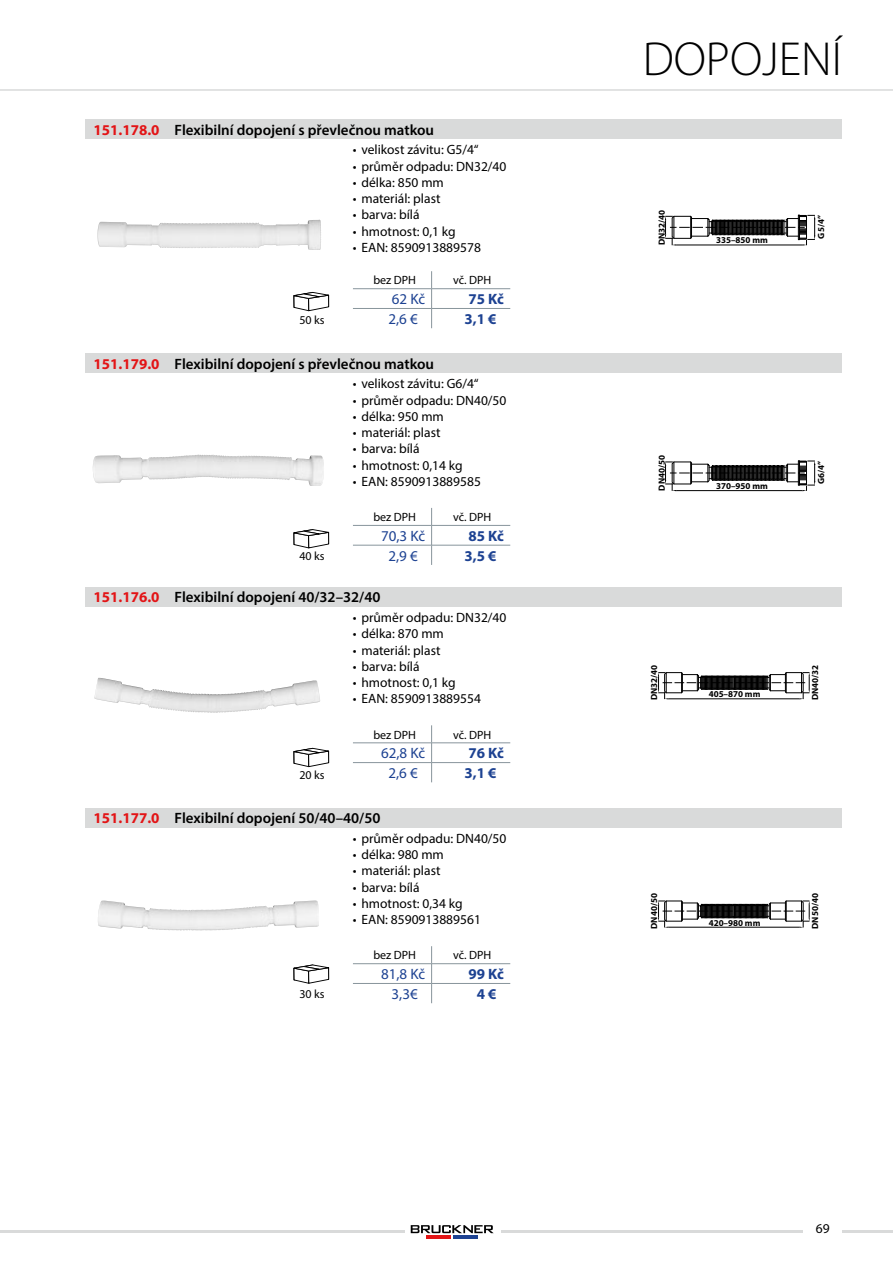
<style>
.page{position:relative;width:893px;height:1263px;background:#fff}
.page>*{position:absolute;margin:0;border:0;box-sizing:border-box;transform-origin:0 0}
.t1{font:300 48px "Myriad Pro";color:#000}
.název_výrobku{font:600 15px "Myriad Pro";color:#000}
.kód____cena_Kč____ce{font:15px "Myriad Pro";color:#1d4292}
.kód____cena_Kč____ce-2{font:700 15px "Myriad Pro";letter-spacing:-.01em;color:#1d4292}
.popis_výrobku{font:13.5px "Myriad Pro";color:#000}
.kód____cena_Kč____ce-3{font:12px "Myriad Pro";color:#000}
.t2{font:700 9px "Myriad Pro";color:#000}
.s1{font-weight:700;color:#e31416}
</style>
<div class="page">
<hr style="left:477px;top:1231px;width:416px;height:2px;background:#d9dada">
<div style="left:804px;top:1223px;width:38px;height:35px;background:#fff"></div>
<hr style="left:0;top:1231px;width:428px;height:2px;background:#d9dada">
<hr style="left:0;top:89px;width:893px;height:2px;background:#e1e2e2">
<div style="left:405px;top:1219px;width:95px;height:26px;background:#fff"></div>
<svg style="left:411px;top:1225px;width:83px;height:8px"></svg>
<hr style="left:426px;top:1235px;width:25px;height:3px;background:#e31416">
<hr style="left:453px;top:1235px;width:25px;height:3px;background:#1d4292">
<img style="left:227px;top:220px;width:93px;height:5px">
<svg style="left:665px;top:214px;width:150px;height:32px"></svg>
<hr style="left:353px;top:288px;width:79px;height:1px;background:#88959c">
<hr style="left:432px;top:288px;width:78px;height:1px;background:#88959c">
<hr style="left:353px;top:308px;width:79px;height:1px;background:#88959c">
<hr style="left:432px;top:308px;width:78px;height:1px;background:#88959c">
<svg style="left:431px;top:271px;width:1px;height:57px"></svg>
<div style="left:85px;top:119px;width:757px;height:20px;background:#d9dada"></div>
<svg style="left:293px;top:292px;width:37px;height:19px"></svg>
<img style="left:142px;top:455px;width:57px;height:5px">
<svg style="left:665px;top:460px;width:150px;height:31px"></svg>
<hr style="left:353px;top:525px;width:79px;height:1px;background:#88959c">
<hr style="left:432px;top:525px;width:78px;height:1px;background:#88959c">
<hr style="left:353px;top:545px;width:79px;height:1px;background:#88959c">
<hr style="left:432px;top:545px;width:78px;height:1px;background:#88959c">
<svg style="left:431px;top:508px;width:1px;height:57px"></svg>
<div style="left:85px;top:353px;width:757px;height:20px;background:#d9dada"></div>
<svg style="left:293px;top:529px;width:37px;height:19px"></svg>
<img style="left:94px;top:678px;width:85px;height:33px">
<svg style="left:658px;top:672px;width:152px;height:27px"></svg>
<hr style="left:353px;top:742px;width:79px;height:1px;background:#88959c">
<hr style="left:432px;top:742px;width:78px;height:1px;background:#88959c">
<hr style="left:353px;top:762px;width:79px;height:1px;background:#88959c">
<hr style="left:432px;top:762px;width:78px;height:1px;background:#88959c">
<svg style="left:431px;top:725px;width:1px;height:57px"></svg>
<div style="left:85px;top:587px;width:757px;height:20px;background:#d9dada"></div>
<svg style="left:293px;top:748px;width:37px;height:19px"></svg>
<img style="left:231px;top:901px;width:77px;height:8px">
<svg style="left:658px;top:900px;width:152px;height:28px"></svg>
<hr style="left:353px;top:963px;width:79px;height:1px;background:#88959c">
<hr style="left:432px;top:963px;width:78px;height:1px;background:#88959c">
<hr style="left:353px;top:983px;width:79px;height:1px;background:#88959c">
<hr style="left:432px;top:983px;width:78px;height:1px;background:#88959c">
<svg style="left:431px;top:946px;width:1px;height:57px"></svg>
<div style="left:85px;top:807px;width:757px;height:20px;background:#d9dada"></div>
<svg style="left:293px;top:964px;width:37px;height:20px"></svg>
<p class="název_výrobku" style="left:94px;top:120px;width:342px"><span class="s1">151.178.0</span> Flexibilní dopojení s převlečnou matkou</p>
<p class="kód____cena_Kč____ce-3" style="left:299px;top:313px;width:27px">50 ks</p>
<p class="popis_výrobku" style="left:353px;top:142px;width:127px">• velikost závitu: G5/4“</p>
<p class="popis_výrobku" style="left:353px;top:158px;width:155px">• průměr odpadu: DN32/40</p>
<p class="popis_výrobku" style="left:353px;top:174px;width:92px">• délka: 850 mm</p>
<p class="popis_výrobku" style="left:353px;top:190px;width:89px">• materiál: plast</p>
<p class="popis_výrobku" style="left:353px;top:206px;width:68px">• barva: bílá</p>
<p class="popis_výrobku" style="left:353px;top:223px;width:104px">• hmotnost: 0,1 kg</p>
<p class="popis_výrobku" style="left:353px;top:239px;width:129px">• EAN: 8590913889578</p>
<p class="kód____cena_Kč____ce-3" style="left:373px;top:273px;width:44px">bez DPH</p>
<p class="kód____cena_Kč____ce-3" style="left:453px;top:273px;width:40px">vč. DPH</p>
<p class="kód____cena_Kč____ce" style="left:392px;top:290px;width:35px">62 Kč</p>
<p class="kód____cena_Kč____ce-2" style="left:468px;top:289px;width:37px">75 Kč</p>
<p class="kód____cena_Kč____ce" style="left:388px;top:310px;width:31px">2,6 €</p>
<p class="kód____cena_Kč____ce-2" style="left:465px;top:309px;width:33px">3,1 €</p>
<p class="název_výrobku" style="left:94px;top:354px;width:342px"><span class="s1">151.179.0</span> Flexibilní dopojení s převlečnou matkou</p>
<p class="kód____cena_Kč____ce-3" style="left:299px;top:549px;width:27px">40 ks</p>
<p class="popis_výrobku" style="left:353px;top:376px;width:127px">• velikost závitu: G6/4“</p>
<p class="popis_výrobku" style="left:353px;top:392px;width:155px">• průměr odpadu: DN40/50</p>
<p class="popis_výrobku" style="left:353px;top:408px;width:92px">• délka: 950 mm</p>
<p class="popis_výrobku" style="left:353px;top:424px;width:89px">• materiál: plast</p>
<p class="popis_výrobku" style="left:353px;top:440px;width:68px">• barva: bílá</p>
<p class="popis_výrobku" style="left:353px;top:457px;width:111px">• hmotnost: 0,14 kg</p>
<p class="popis_výrobku" style="left:353px;top:473px;width:129px">• EAN: 8590913889585</p>
<p class="kód____cena_Kč____ce-3" style="left:373px;top:510px;width:44px">bez DPH</p>
<p class="kód____cena_Kč____ce-3" style="left:453px;top:510px;width:40px">vč. DPH</p>
<p class="kód____cena_Kč____ce" style="left:381px;top:527px;width:46px">70,3 Kč</p>
<p class="kód____cena_Kč____ce-2" style="left:468px;top:526px;width:37px">85 Kč</p>
<p class="kód____cena_Kč____ce" style="left:388px;top:546px;width:31px">2,9 €</p>
<p class="kód____cena_Kč____ce-2" style="left:465px;top:546px;width:33px">3,5 €</p>
<p class="název_výrobku" style="left:94px;top:588px;width:288px"><span class="s1">151.176.0</span> Flexibilní dopojení 40/32–32/40</p>
<p class="kód____cena_Kč____ce-3" style="left:299px;top:767px;width:27px">20 ks</p>
<p class="popis_výrobku" style="left:353px;top:609px;width:155px">• průměr odpadu: DN32/40</p>
<p class="popis_výrobku" style="left:353px;top:625px;width:92px">• délka: 870 mm</p>
<p class="popis_výrobku" style="left:353px;top:642px;width:89px">• materiál: plast</p>
<p class="popis_výrobku" style="left:353px;top:658px;width:68px">• barva: bílá</p>
<p class="popis_výrobku" style="left:353px;top:674px;width:104px">• hmotnost: 0,1 kg</p>
<p class="popis_výrobku" style="left:353px;top:690px;width:129px">• EAN: 8590913889554</p>
<p class="kód____cena_Kč____ce-3" style="left:373px;top:727px;width:44px">bez DPH</p>
<p class="kód____cena_Kč____ce-3" style="left:453px;top:727px;width:40px">vč. DPH</p>
<p class="kód____cena_Kč____ce" style="left:381px;top:744px;width:46px">62,8 Kč</p>
<p class="kód____cena_Kč____ce-2" style="left:468px;top:743px;width:37px">76 Kč</p>
<p class="kód____cena_Kč____ce" style="left:388px;top:764px;width:31px">2,6 €</p>
<p class="kód____cena_Kč____ce-2" style="left:465px;top:763px;width:33px">3,1 €</p>
<p class="název_výrobku" style="left:94px;top:808px;width:288px"><span class="s1">151.177.0</span> Flexibilní dopojení 50/40–40/50</p>
<p class="kód____cena_Kč____ce-3" style="left:299px;top:986px;width:27px">30 ks</p>
<p class="popis_výrobku" style="left:353px;top:830px;width:155px">• průměr odpadu: DN40/50</p>
<p class="popis_výrobku" style="left:353px;top:846px;width:92px">• délka: 980 mm</p>
<p class="popis_výrobku" style="left:353px;top:862px;width:89px">• materiál: plast</p>
<p class="popis_výrobku" style="left:353px;top:879px;width:68px">• barva: bílá</p>
<p class="popis_výrobku" style="left:353px;top:895px;width:111px">• hmotnost: 0,34 kg</p>
<p class="popis_výrobku" style="left:353px;top:911px;width:129px">• EAN: 8590913889561</p>
<p class="kód____cena_Kč____ce-3" style="left:373px;top:948px;width:44px">bez DPH</p>
<p class="kód____cena_Kč____ce-3" style="left:453px;top:948px;width:40px">vč. DPH</p>
<p class="kód____cena_Kč____ce" style="left:381px;top:965px;width:46px">81,8 Kč</p>
<p class="kód____cena_Kč____ce-2" style="left:468px;top:964px;width:37px">99 Kč</p>
<p class="kód____cena_Kč____ce" style="left:392px;top:985px;width:28px">3,3€</p>
<p class="kód____cena_Kč____ce-2" style="left:477px;top:984px;width:21px">4 €</p>
<p class="t1" style="left:643px;top:33px;width:201px">DOPOJENÍ</p>
<p class="t2" style="left:657px;top:245px;width:37px;rotate:-90deg">DN32/40</p>
<p class="t2" style="left:816px;top:239px;width:25px;rotate:-90deg">G5/4”</p>
<p class="t2" style="left:657px;top:251px;width:37px;rotate:-90deg">DN32/40</p>
<p class="t2" style="left:816px;top:245px;width:25px;rotate:-90deg">G5/4”</p>
<p class="t2" style="left:716px;top:235px;width:53px">335–850 mm</p>
<p class="t2" style="left:657px;top:484px;width:37px;rotate:-90deg">DN40/50</p>
<p class="t2" style="left:816px;top:478px;width:25px;rotate:-90deg">G6/4”</p>
<p class="t2" style="left:657px;top:491px;width:37px;rotate:-90deg">DN40/50</p>
<p class="t2" style="left:816px;top:484px;width:25px;rotate:-90deg">G6/4”</p>
<p class="t2" style="left:716px;top:481px;width:53px">370–950 mm</p>
<p class="t2" style="left:649px;top:700px;width:37px;rotate:-90deg">DN32/40</p>
<p class="t2" style="left:810px;top:700px;width:37px;rotate:-90deg">DN40/32</p>
<p class="t2" style="left:649px;top:720px;width:37px;rotate:-90deg">DN32/40</p>
<p class="t2" style="left:810px;top:720px;width:37px;rotate:-90deg">DN40/32</p>
<p class="t2" style="left:709px;top:689px;width:53px">405–870 mm</p>
<p class="t2" style="left:649px;top:929px;width:37px;rotate:-90deg">DN40/50</p>
<p class="t2" style="left:709px;top:918px;width:53px">420–980 mm</p>
<p class="t2" style="left:810px;top:929px;width:37px;rotate:-90deg">DN50/40</p>
<p class="popis_výrobku" style="left:816px;top:1220px;width:15px">69</p>
</div>
